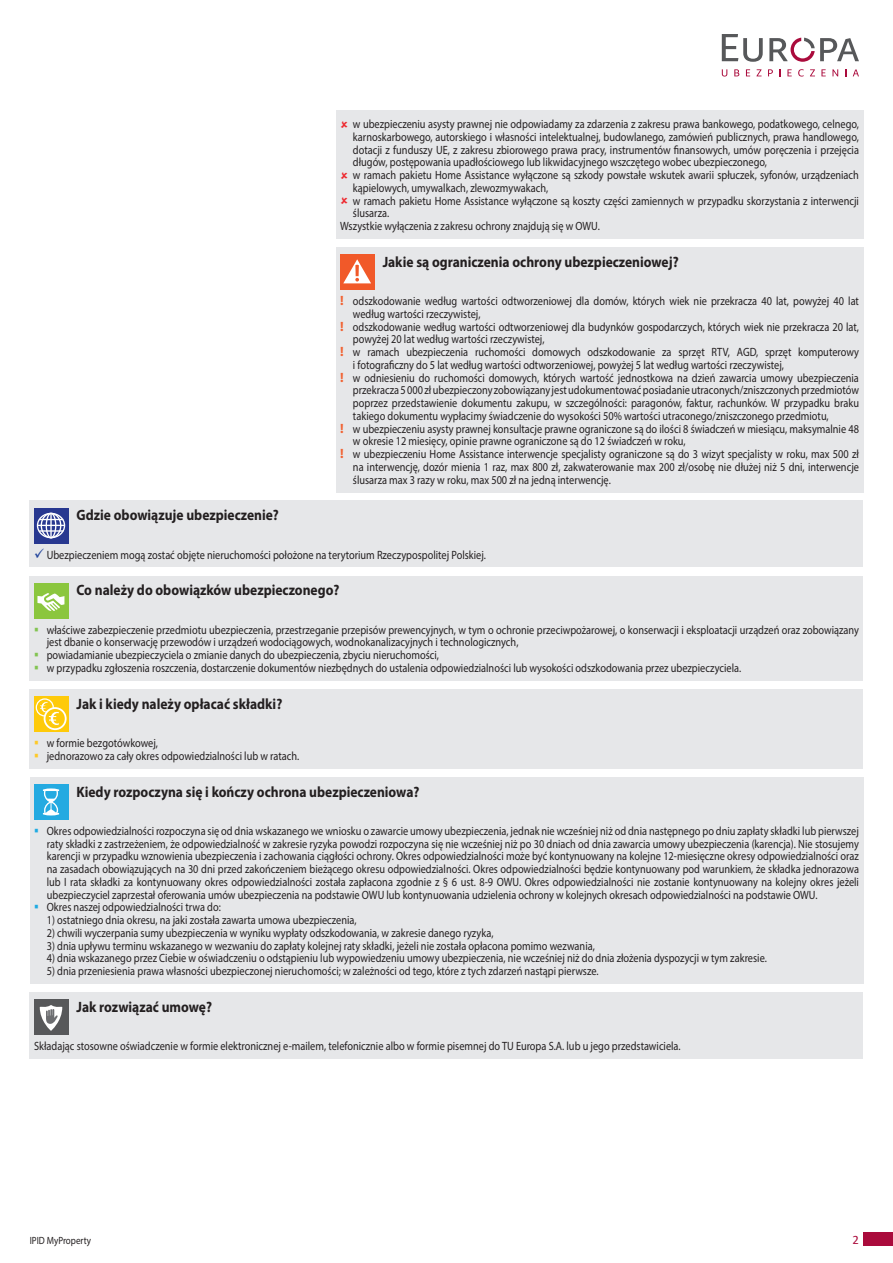
<style>
.page{position:relative;width:893px;height:1263px;background:#fff}
.page>*{position:absolute;margin:0;border:0;box-sizing:border-box;transform-origin:0 0}
.t1{font:700 15px "Myriad Pro";color:#231f20;scale:.9 1}
.t2{font:12.75px "Calibri";color:#aa0b3c}
.normal_indent{font:12px/12.8px "Myriad Pro";color:#231f20;scale:.86 1}
.t3{font:10.5px "Myriad Pro";color:#231f20;scale:.86 1}
.s1{font-weight:700;font-size:13.5px;color:#f16232}
</style>
<div class="page">
<svg style="left:722px;top:34px;width:41px;height:28px"></svg>
<svg style="left:722px;top:69px;width:5px;height:8px"></svg>
<svg style="left:734px;top:69px;width:5px;height:7px"></svg>
<svg style="left:746px;top:69px;width:4px;height:7px"></svg>
<svg style="left:756px;top:69px;width:6px;height:7px"></svg>
<svg style="left:768px;top:69px;width:5px;height:7px"></svg>
<svg style="left:787px;top:69px;width:5px;height:7px"></svg>
<svg style="left:798px;top:69px;width:6px;height:8px"></svg>
<svg style="left:810px;top:69px;width:5px;height:7px"></svg>
<svg style="left:821px;top:69px;width:5px;height:7px"></svg>
<svg style="left:832px;top:69px;width:6px;height:7px"></svg>
<svg style="left:853px;top:69px;width:6px;height:7px"></svg>
<svg style="left:769px;top:38px;width:90px;height:24px"></svg>
<div style="left:336px;top:247px;width:527px;height:245px;background:#e6e7e9"></div>
<div style="left:340px;top:254px;width:34px;height:36px;background:#f15929"></div>
<svg style="left:343px;top:259px;width:28px;height:24px"></svg>
<div style="left:30px;top:501px;width:833px;height:66px;background:#e6e7e9"></div>
<svg style="left:34px;top:508px;width:34px;height:36px"></svg>
<div style="left:37px;top:513px;width:28px;height:25px;border:1px solid #fff;border-radius:50%"></div>
<div style="left:41px;top:513px;width:20px;height:25px;border:1px solid #fff;border-radius:50%"></div>
<div style="left:46px;top:513px;width:10px;height:25px;border:1px solid #fff;border-radius:50%"></div>
<hr style="left:50px;top:513px;width:2px;height:25px;background:#fff">
<hr style="left:39px;top:530px;width:24px;height:2px;background:#fff">
<svg style="left:38px;top:519px;width:27px;height:7px"></svg>
<div style="left:30px;top:689px;width:833px;height:79px;background:#e6e7e9"></div>
<div style="left:34px;top:696px;width:34px;height:36px;background:#feca0a"></div>
<div style="left:36px;top:698px;width:18px;height:18px;border:1px solid #fff;border-radius:50%"></div>
<svg style="left:45px;top:708px;width:21px;height:21px"></svg>
<div style="left:44px;top:707px;width:23px;height:23px;border:2px solid #fff;border-radius:50%"></div>
<svg style="left:39px;top:701px;width:21px;height:25px"></svg>
<div style="left:30px;top:777px;width:833px;height:206px;background:#e6e7e9"></div>
<div style="left:34px;top:784px;width:34px;height:36px;background:#24aae1"></div>
<svg style="left:43px;top:788px;width:16px;height:27px"></svg>
<div style="left:30px;top:576px;width:833px;height:104px;background:#e6e7e9"></div>
<div style="left:34px;top:583px;width:34px;height:36px;background:#8bc63e"></div>
<svg style="left:37px;top:593px;width:28px;height:18px"></svg>
<div style="left:30px;top:992px;width:833px;height:66px;background:#e6e7e9"></div>
<div style="left:34px;top:999px;width:34px;height:36px;background:#57585a"></div>
<svg style="left:40px;top:1005px;width:22px;height:26px"></svg>
<div style="left:336px;top:111px;width:527px;height:128px;background:#e6e7e9"></div>
<div style="left:863px;top:1232px;width:30px;height:14px;background:#aa0b3c"></div>
<p class="normal_indent" style="left:353px;top:117px;width:590px;text-align:justify">w ubezpieczeniu asysty prawnej nie odpowiadamy za zdarzenia z zakresu prawa bankowego, podatkowego, celnego, karnoskarbowego, autorskiego i własności intelektualnej, budowlanego, zamówień publicznych, prawa handlowego, dotacji z funduszy UE, z zakresu zbiorowego prawa pracy, instrumentów finansowych, umów poręczenia i przejęcia długów, postępowania upadłościowego lub likwidacyjnego wszczętego wobec ubezpieczonego,</p>
<p class="normal_indent" style="left:353px;top:168px;width:590px">w ramach pakietu Home Assistance wyłączone są szkody powstałe wskutek awarii spłuczek, syfonów, urządzeniach kąpielowych, umywalkach, zlewozmywakach,</p>
<p class="normal_indent" style="left:353px;top:194px;width:590px">w ramach pakietu Home Assistance wyłączone są koszty części zamiennych w przypadku skorzystania z interwencji ślusarza.</p>
<p class="normal_indent" style="left:340px;top:219px;width:303px">Wszystkie wyłączenia z zakresu ochrony znajdują się w OWU.</p>
<p class="t1" style="left:383px;top:252px;width:330px">Jakie są ograniczenia ochrony ubezpieczeniowej?</p>
<p class="normal_indent" style="left:353px;top:294px;width:590px;text-indent:-13px"><span class="s1">!</span> odszkodowanie według wartości odtworzeniowej dla domów, których wiek nie przekracza 40 lat, powyżej 40 lat według wartości rzeczywistej,</p>
<p class="normal_indent" style="left:353px;top:320px;width:590px;text-indent:-13px"><span class="s1">!</span> odszkodowanie według wartości odtworzeniowej dla budynków gospodarczych, których wiek nie przekracza 20 lat, powyżej 20 lat według wartości rzeczywistej,</p>
<p class="normal_indent" style="left:353px;top:345px;width:590px;text-indent:-13px"><span class="s1">!</span> w ramach ubezpieczenia ruchomości domowych odszkodowanie za sprzęt RTV, AGD, sprzęt komputerowy i fotograficzny do 5 lat według wartości odtworzeniowej, powyżej 5 lat według wartości rzeczywistej,</p>
<p class="normal_indent" style="left:353px;top:371px;width:590px;text-align:justify;text-indent:-13px"><span class="s1">!</span> w odniesieniu do ruchomości domowych, których wartość jednostkowa na dzień zawarcia umowy ubezpieczenia przekracza 5 000 zł ubezpieczony zobowiązany jest udokumentować posiadanie utraconych/zniszczonych przedmiotów poprzez przedstawienie dokumentu zakupu, w szczególności: paragonów, faktur, rachunków. W przypadku braku takiego dokumentu wypłacimy świadczenie do wysokości 50% wartości utraconego/zniszczonego przedmiotu,</p>
<p class="normal_indent" style="left:353px;top:422px;width:590px;text-indent:-13px"><span class="s1">!</span> w ubezpieczeniu asysty prawnej konsultacje prawne ograniczone są do ilości 8 świadczeń w miesiącu, maksymalnie 48 w okresie 12 miesięcy, opinie prawne ograniczone są do 12 świadczeń w roku,</p>
<p class="normal_indent" style="left:353px;top:447px;width:590px;text-align:justify;text-indent:-13px"><span class="s1">!</span> w ubezpieczeniu Home Assistance interwencje specjalisty ograniczone są do 3 wizyt specjalisty w roku, max 500 zł na interwencję, dozór mienia 1 raz, max 800 zł, zakwaterowanie max 200 zł/osobę nie dłużej niż 5 dni, interwencje ślusarza max 3 razy w roku, max 500 zł na jedną interwencję.</p>
<p class="t1" style="left:77px;top:506px;width:226px">Gdzie obowiązuje ubezpieczenie?</p>
<p class="normal_indent" style="left:47px;top:548px;width:512px">Ubezpieczeniem mogą zostać objęte nieruchomości położone na terytorium Rzeczypospolitej Polskiej.</p>
<p class="t1" style="left:77px;top:581px;width:294px">Co należy do obowiązków ubezpieczonego?</p>
<p class="normal_indent" style="left:47px;top:623px;width:946px">właściwe zabezpieczenie przedmiotu ubezpieczenia, przestrzeganie przepisów prewencyjnych, w tym o ochronie przeciwpożarowej, o konserwacji i eksploatacji urządzeń oraz zobowiązany jest dbanie o konserwację przewodów i urządzeń wodociągowych, wodnokanalizacyjnych i technologicznych,</p>
<p class="normal_indent" style="left:47px;top:649px;width:458px">powiadamianie ubezpieczyciela o zmianie danych do ubezpieczenia, zbyciu nieruchomości,</p>
<p class="normal_indent" style="left:47px;top:661px;width:809px">w przypadku zgłoszenia roszczenia, dostarczenie dokumentów niezbędnych do ustalenia odpowiedzialności lub wysokości odszkodowania przez ubezpieczyciela.</p>
<p class="t1" style="left:77px;top:694px;width:230px">Jak i kiedy należy opłacać składki?</p>
<p class="normal_indent" style="left:47px;top:736px;width:131px">w formie bezgotówkowej,</p>
<p class="normal_indent" style="left:47px;top:749px;width:295px">jednorazowo za cały okres odpowiedzialności lub w ratach.</p>
<p class="t1" style="left:77px;top:782px;width:383px">Kiedy rozpoczyna się i kończy ochrona ubezpieczeniowa?</p>
<p class="normal_indent" style="left:47px;top:824px;width:946px;text-align:justify">Okres odpowiedzialności rozpoczyna się od dnia wskazanego we wniosku o zawarcie umowy ubezpieczenia, jednak nie wcześniej niż od dnia następnego po dniu zapłaty składki lub pierwszej raty składki z zastrzeżeniem, że odpowiedzialność w zakresie ryzyka powodzi rozpoczyna się nie wcześniej niż po 30 dniach od dnia zawarcia umowy ubezpieczenia (karencja). Nie stosujemy karencji w przypadku wznowienia ubezpieczenia i zachowania ciągłości ochrony. Okres odpowiedzialności może być kontynuowany na kolejne 12-miesięczne okresy odpowiedzialności oraz na zasadach obowiązujących na 30 dni przed zakończeniem bieżącego okresu odpowiedzialności. Okres odpowiedzialności będzie kontynuowany pod warunkiem, że składka jednorazowa lub I rata składki za kontynuowany okres odpowiedzialności została zapłacona zgodnie z § 6 ust. 8-9 OWU. Okres odpowiedzialności nie zostanie kontynuowany na kolejny okres jeżeli ubezpieczyciel zaprzestał oferowania umów ubezpieczenia na podstawie OWU lub kontynuowania udzielenia ochrony w kolejnych okresach odpowiedzialności na podstawie OWU.</p>
<p class="normal_indent" style="left:47px;top:901px;width:204px">Okres naszej odpowiedzialności trwa do:</p>
<p class="normal_indent" style="left:47px;top:913px;width:362px">1) ostatniego dnia okresu, na jaki została zawarta umowa ubezpieczenia,</p>
<p class="normal_indent" style="left:47px;top:926px;width:521px">2) chwili wyczerpania sumy ubezpieczenia w wyniku wypłaty odszkodowania, w zakresie danego ryzyka,</p>
<p class="normal_indent" style="left:47px;top:939px;width:639px">3) dnia upływu terminu wskazanego w wezwaniu do zapłaty kolejnej raty składki, jeżeli nie została opłacona pomimo wezwania,</p>
<p class="normal_indent" style="left:47px;top:952px;width:839px">4) dnia wskazanego przez Ciebie w oświadczeniu o odstąpieniu lub wypowiedzeniu umowy ubezpieczenia, nie wcześniej niż do dnia złożenia dyspozycji w tym zakresie.</p>
<p class="normal_indent" style="left:47px;top:964px;width:643px">5) dnia przeniesienia prawa własności ubezpieczonej nieruchomości; w zależności od tego, które z tych zdarzeń nastąpi pierwsze.</p>
<p class="t1" style="left:77px;top:997px;width:152px">Jak rozwiązać umowę?</p>
<p class="normal_indent" style="left:34px;top:1039px;width:753px">Składając stosowne oświadczenie w formie elektronicznej e-mailem, telefonicznie albo w formie pisemnej do TU Europa S.A. lub u jego przedstawiciela.</p>
<p class="t3" style="left:30px;top:1233px;width:73px">IPID MyProperty</p>
<p class="t2" style="left:852px;top:1231px;width:8px">2</p>
</div>
